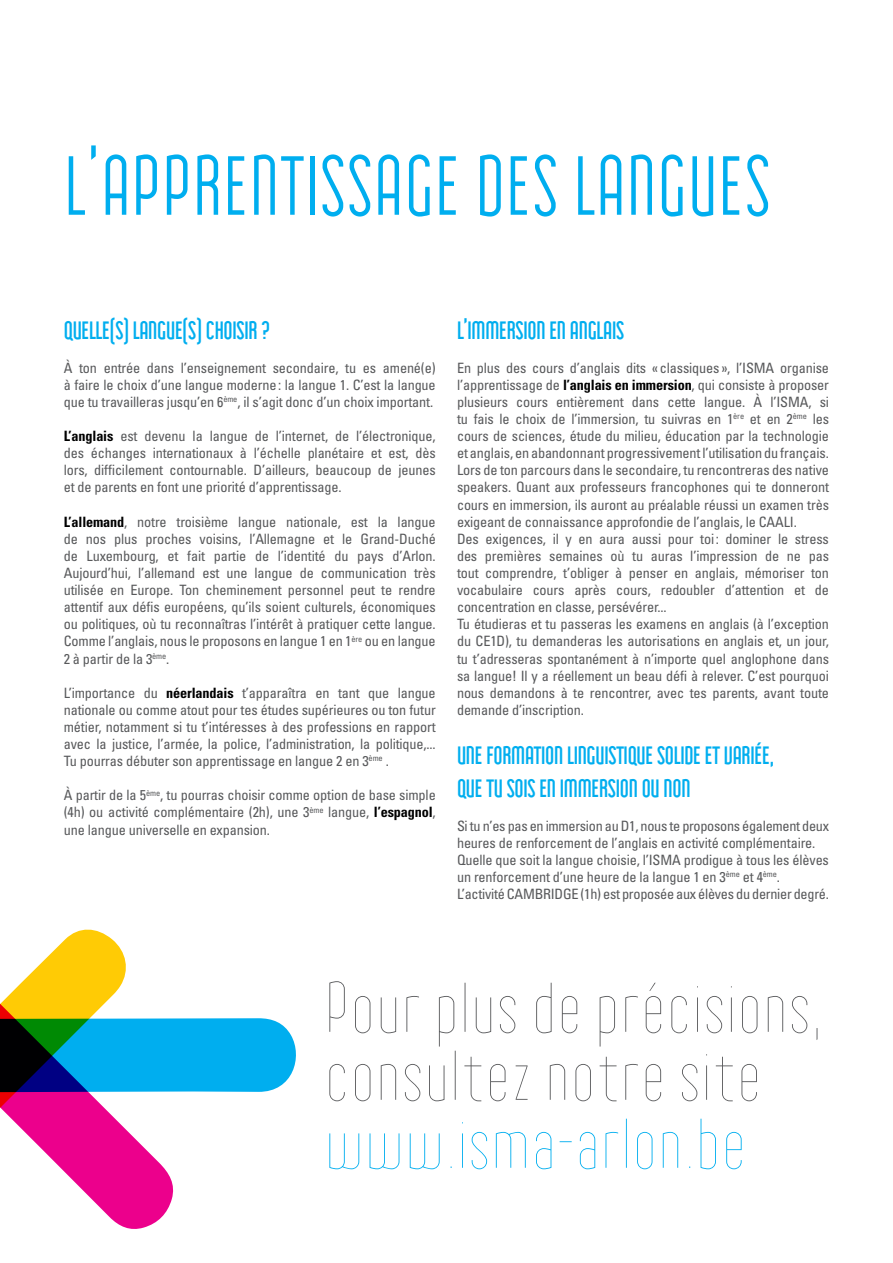
<style>
.page{position:relative;width:893px;height:1263px;background:#fff}
.page>*{position:absolute;margin:0;border:0;box-sizing:border-box;transform-origin:0 0}
.t1{font:300 90px "Macis";color:#00aeef}
.t2{font:27px/32.4px "Macis Regular 4";letter-spacing:-.01em;color:#00aeef}
.t3{font:condensed 14.25px/17.1px "Univers LT Std";letter-spacing:-.01em;color:#58595b;text-align:justify}
.s1{font-weight:700;color:#000}
</style>
<div class="page">
<svg style="left:77px;top:1185px;width:97px;height:44px;fill:#ec008c"></svg>
<svg style="left:0;top:929px;width:296px;height:256px"></svg>
<svg style="left:329px;top:1119px;width:413px;height:50px"></svg>
<svg style="left:329px;top:981px;width:488px;height:120px"></svg>
<h1 class="t1" style="left:64px;top:140px;width:709px">L’APPRENTISSAGE DES LANGUES</h1>
<h2 class="t2" style="left:64px;top:314px;width:208px">QUELLE(S) LANGUE(S) CHOISIR?</h2>
<p class="t3" style="left:64px;top:359px;width:373px">À ton entrée dans l’enseignement secondaire, tu es amené(e) à faire le choix d’une langue moderne: la langue 1. C’est la langue que tu travailleras jusqu’en 6<sup>ème</sup>, il s’agit donc d’un choix important.</p>
<p class="t3" style="left:64px;top:427px;width:373px"><span class="s1">L’anglais</span> est devenu la langue de l’internet, de l’électronique, des échanges internationaux à l’échelle planétaire et est, dès lors, difficilement contournable. D’ailleurs, beaucoup de jeunes et de parents en font une priorité d’apprentissage.</p>
<p class="t3" style="left:64px;top:513px;width:373px"><span class="s1">L’allemand</span>, notre troisième langue nationale, est la langue de nos plus proches voisins, l’Allemagne et le Grand-Duché de Luxembourg, et fait partie de l’identité du pays d’Arlon.<br>Aujourd’hui, l’allemand est une langue de communication très utilisée en Europe. Ton cheminement personnel peut te rendre attentif aux défis européens, qu’ils soient culturels, économiques ou politiques, où tu reconnaîtras l’intérêt à pratiquer cette langue.<br>Comme l’anglais, nous le proposons en langue 1 en 1<sup>ère</sup> ou en langue 2 à partir de la 3<sup>ème</sup>.</p>
<p class="t3" style="left:64px;top:684px;width:373px">L’importance du <span class="s1">néerlandais</span> t’apparaîtra en tant que langue nationale ou comme atout pour tes études supérieures ou ton futur métier, notamment si tu t’intéresses à des professions en rapport avec la justice, l’armée, la police, l’administration, la politique,...<br>Tu pourras débuter son apprentissage en langue 2 en 3<sup>ème</sup> .</p>
<p class="t3" style="left:64px;top:786px;width:373px">À partir de la 5<sup>ème</sup>, tu pourras choisir comme option de base simple (4h) ou activité complémentaire (2h), une 3<sup>ème</sup> langue, <span class="s1">l’espagnol</span>, une langue universelle en expansion.</p>
<h2 class="t2" style="left:457px;top:314px;width:169px">L’IMMERSION EN ANGLAIS</h2>
<p class="t3" style="left:457px;top:359px;width:373px;text-align:left">En plus des cours d’anglais dits «classiques», l’ISMA organise l’apprentissage de <span class="s1">l’anglais en immersion</span>, qui consiste à proposer plusieurs cours entièrement dans cette langue. À l’ISMA, si tu fais le choix de l’immersion, tu suivras en 1<sup>ère</sup> et en 2<sup>ème</sup> les cours de sciences, étude du milieu, éducation par la technologie et anglais, en abandonnant progressivement l’utilisation du français.<br>Lors de ton parcours dans le secondaire, tu rencontreras des native speakers. Quant aux professeurs francophones qui te donneront cours en immersion, ils auront au préalable réussi un examen très exigeant de connaissance approfondie de l’anglais, le CAALI.<br>Des exigences, il y en aura aussi pour toi: dominer le stress des premières semaines où tu auras l’impression de ne pas tout comprendre, t’obliger à penser en anglais, mémoriser ton vocabulaire cours après cours, redoubler d’attention et de concentration en classe, persévérer...<br>Tu étudieras et tu passeras les examens en anglais (à l’exception du CE1D), tu demanderas les autorisations en anglais et, un jour, tu t’adresseras spontanément à n’importe quel anglophone dans sa langue! Il y a réellement un beau défi à relever. C’est pourquoi nous demandons à te rencontrer, avec tes parents, avant toute demande d’inscription.</p>
<h2 class="t2" style="left:457px;top:740px;width:318px">UNE FORMATION LINGUISTIQUE SOLIDE ET VARIÉE,<br>QUE TU SOIS EN IMMERSION OU NON</h2>
<p class="t3" style="left:457px;top:817px;width:374px;text-align:left">Si tu n’es pas en immersion au D1, nous te proposons également deux heures de renforcement de l’anglais en activité complémentaire.<br>Quelle que soit la langue choisie, l’ISMA prodigue à tous les élèves un renforcement d’une heure de la langue 1 en 3<sup>ème</sup> et 4<sup>ème</sup>.<br>L’activité CAMBRIDGE (1h) est proposée aux élèves du dernier degré.</p>
</div>
